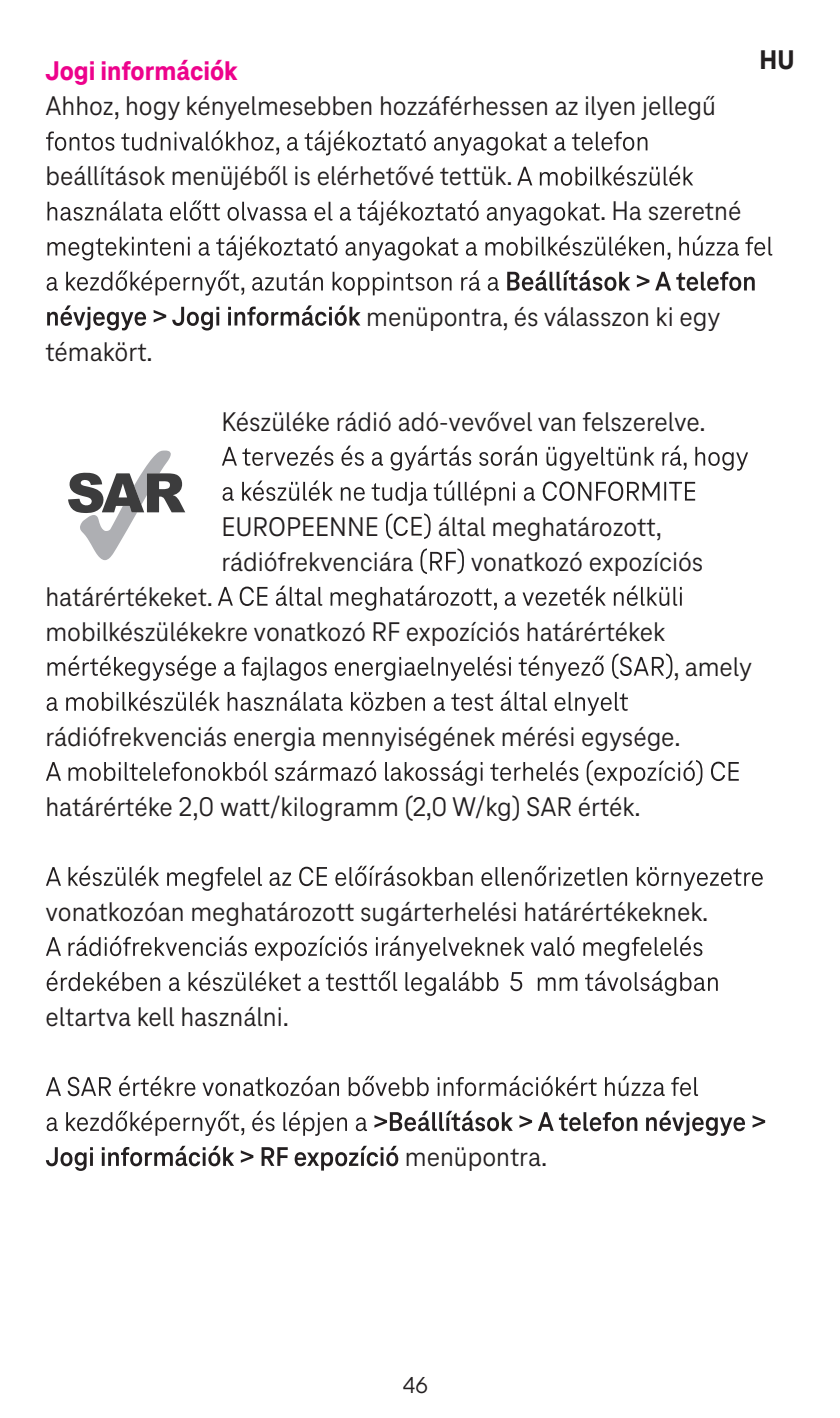
<style>
.page{position:relative;width:840px;height:1418px;background:#fff}
.page>*{position:absolute;margin:0;border:0;box-sizing:border-box;transform-origin:0 0}
.t1{font:28px/35.2px "Tele Neo";color:#231f20}
.t2{font:800 28px "Tele Neo";color:#ed028c}
.t3{font:800 28px "Tele Neo";color:#231f20}
.t4{font:24px "Tele Neo";color:#231f20}
</style>
<div class="page">
<svg style="left:46px;top:130px;width:601px;height:25px"></svg>
<svg style="left:517px;top:165px;width:176px;height:21px"></svg>
<svg style="left:47px;top:200px;width:552px;height:25px"></svg>
<svg style="left:47px;top:235px;width:724px;height:25px"></svg>
<svg style="left:47px;top:270px;width:451px;height:25px"></svg>
<svg style="left:507px;top:270px;width:247px;height:21px"></svg>
<svg style="left:47px;top:305px;width:313px;height:25px"></svg>
<svg style="left:222px;top:445px;width:525px;height:25px"></svg>
<svg style="left:222px;top:480px;width:472px;height:25px"></svg>
<svg style="left:386px;top:513px;width:44px;height:26px"></svg>
<svg style="left:420px;top:548px;width:43px;height:26px"></svg>
<svg style="left:218px;top:585px;width:463px;height:25px"></svg>
<svg style="left:47px;top:655px;width:556px;height:25px"></svg>
<svg style="left:612px;top:653px;width:60px;height:26px"></svg>
<svg style="left:47px;top:690px;width:580px;height:25px"></svg>
<svg style="left:46px;top:760px;width:692px;height:25px"></svg>
<svg style="left:46px;top:865px;width:716px;height:25px"></svg>
<svg style="left:46px;top:935px;width:656px;height:25px"></svg>
<svg style="left:47px;top:970px;width:670px;height:25px"></svg>
<svg style="left:46px;top:1075px;width:651px;height:21px"></svg>
<svg style="left:47px;top:1110px;width:320px;height:25px"></svg>
<svg style="left:374px;top:1110px;width:390px;height:25px"></svg>
<svg style="left:46px;top:1145px;width:352px;height:25px"></svg>
<svg style="left:68px;top:450px;width:117px;height:110px"></svg>
<p class="t2" style="left:45px;top:56px;width:194px">Jogi információk</p>
<p class="t1" style="left:45px;top:89px;width:671px">Ahhoz, hogy kényelmesebben hozzáférhessen az ilyen jellegű</p>
<p class="t1" style="left:45px;top:159px;width:468px">beállítások menüjéből is elérhetővé tettük.</p>
<p class="t1" style="left:600px;top:194px;width:142px">. Ha szeretné</p>
<p class="t3" style="left:759px;top:44px;width:37px">HU</p>
<p class="t1" style="left:45px;top:334px;width:109px">témakört.</p>
<p class="t1" style="left:366px;top:299px;width:355px">menüpontra, és válasszon ki egy</p>
<p class="t1" style="left:221px;top:404px;width:485px">Készüléke rádió adó-vevővel van felszerelve.</p>
<p class="t1" style="left:221px;top:509px;width:159px">EUROPEENNE</p>
<p class="t1" style="left:437px;top:509px;width:225px">által meghatározott,</p>
<p class="t1" style="left:221px;top:544px;width:194px">rádiófrekvenciára</p>
<p class="t1" style="left:470px;top:544px;width:234px">vonatkozó expozíciós</p>
<p class="t1" style="left:45px;top:579px;width:621px">határértékeket.<br>mobilkészülékekre vonatkozó RF expozíciós határértékek</p>
<p class="t1" style="left:673px;top:649px;width:80px">, amely</p>
<p class="t1" style="left:45px;top:719px;width:636px">rádiófrekvenciás energia mennyiségének mérési egysége.</p>
<p class="t1" style="left:45px;top:789px;width:596px">határértéke 2,0 watt/kilogramm (2,0 W/kg) SAR érték.</p>
<p class="t1" style="left:45px;top:894px;width:664px">vonatkozóan meghatározott sugárterhelési határértékeknek.</p>
<p class="t1" style="left:45px;top:999px;width:245px">eltartva kell használni.</p>
<p class="t1" style="left:404px;top:1139px;width:144px">menüpontra.</p>
<p class="t4" style="left:402px;top:1371px;width:27px">46</p>
</div>
